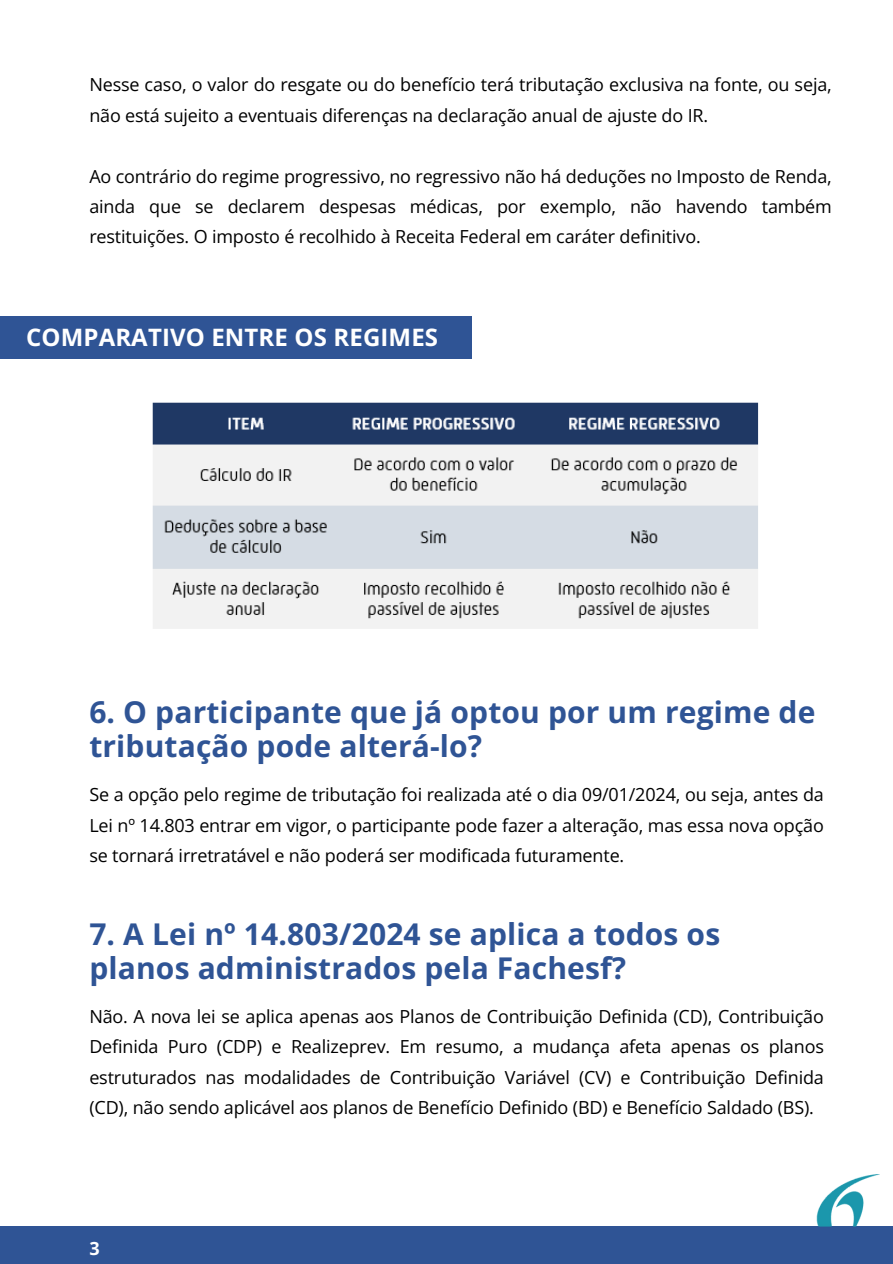
<style>
.page{position:relative;width:893px;height:1264px;background:#fff}
.page>*{position:absolute;margin:0;border:0;box-sizing:border-box;transform-origin:0 0}
.t1{font:700 30px/33.8px "Open Sans";letter-spacing:.005em;color:#2f5495}
.t2{font:700 24px "Open Sans";letter-spacing:.005em;color:#fff}
.t3{font:18px/30.3px "Open Sans";letter-spacing:-.01em;color:#000;text-align:justify}
.t4{font:700 18px "Open Sans";color:#fff}
</style>
<div class="page">
<img style="left:152px;top:402px;width:607px;height:227px">
<div style="left:0;top:317px;width:471px;height:42px;background:#2f5495"></div>
<div style="left:0;top:1226px;width:892px;height:37px;background:#2f5495"></div>
<img style="left:816px;top:1174px;width:64px;height:52px">
<p class="t3" style="left:89px;top:69px;width:744px">Nesse caso, o valor do resgate ou do benefício terá tributação exclusiva na fonte, ou seja, não está sujeito a eventuais diferenças na declaração anual de ajuste do IR.</p>
<h2 class="t3" style="left:89px;top:160px;width:744px">Ao contrário do regime progressivo, no regressivo não há deduções no Imposto de Renda, ainda que se declarem despesas médicas, por exemplo, não havendo também restituições. O imposto é recolhido à Receita Federal em caráter definitivo.</h2>
<p class="t2" style="left:26px;top:320px;width:413px">COMPARATIVO ENTRE OS REGIMES</p>
<h1 class="t1" style="left:89px;top:694px;width:727px">6. O participante que já optou por um regime de tributação pode alterá-lo?</h1>
<h1 class="t3" style="left:89px;top:779px;width:736px">Se a opção pelo regime de tributação foi realizada até o dia 09/01/2024, ou seja, antes da Lei nº 14.803 entrar em vigor, o participante pode fazer a alteração, mas essa nova opção se tornará irretratável e não poderá ser modificada futuramente.</h1>
<p class="t1" style="left:89px;top:916px;width:632px">7. A Lei nº 14.803/2024 se aplica a todos os planos administrados pela Fachesf?</p>
<p class="t3" style="left:89px;top:1000px;width:736px">Não. A nova lei se aplica apenas aos Planos de Contribuição Definida (CD), Contribuição Definida Puro (CDP) e Realizeprev. Em resumo, a mudança afeta apenas os planos estruturados nas modalidades de Contribuição Variável (CV) e Contribuição Definida (CD), não sendo aplicável aos planos de Benefício Definido (BD) e Benefício Saldado (BS).</p>
<p class="t4" style="left:89px;top:1235px;width:12px">3</p>
</div>
